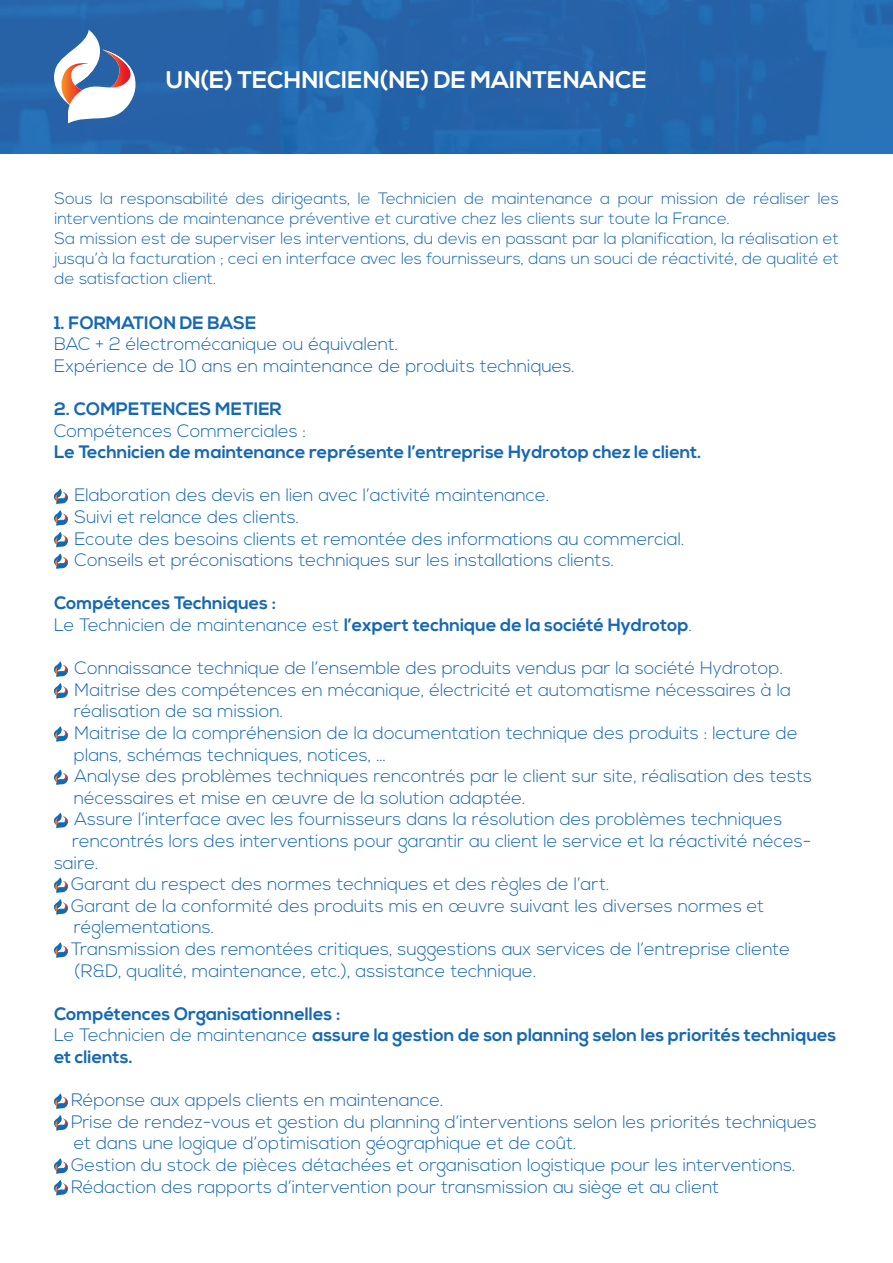
<style>
.page{position:relative;width:893px;height:1263px;background:#fff}
.page>*{position:absolute;margin:0;border:0;box-sizing:border-box;transform-origin:0 0}
.t1{font:700 24px "Nexa";color:#fff}
.t2{font:300 18px/21.6px "Nexa";color:#1768b4}
.t3{font:700 18px/21.6px "Nexa";color:#1768b4}
.t4{font:300 16.5px/19.8px "Nexa";color:#1768b4}
.s1{font-weight:300}
</style>
<div class="page">
<img style="left:0;top:0;width:893px;height:154px">
<svg style="left:50px;top:30px;width:97px;height:96px"></svg>
<svg style="left:54px;top:488px;width:14px;height:38px"></svg>
<svg style="left:54px;top:532px;width:14px;height:37px"></svg>
<svg style="left:54px;top:661px;width:14px;height:38px"></svg>
<svg style="left:54px;top:726px;width:14px;height:16px"></svg>
<svg style="left:54px;top:769px;width:14px;height:17px"></svg>
<svg style="left:54px;top:812px;width:14px;height:17px"></svg>
<svg style="left:54px;top:877px;width:14px;height:38px"></svg>
<svg style="left:54px;top:942px;width:14px;height:16px"></svg>
<svg style="left:54px;top:1093px;width:14px;height:38px"></svg>
<svg style="left:54px;top:1158px;width:14px;height:16px"></svg>
<svg style="left:54px;top:1180px;width:14px;height:16px"></svg>
<p class="t1" style="left:166px;top:66px;width:482px">UN(E) TECHNICIEN(NE) DE MAINTENANCE</p>
<p class="t4" style="left:54px;top:190px;width:786px">Sous la responsabilité des dirigeants, le Technicien de maintenance a pour mission de réaliser les interventions de maintenance préventive et curative chez les clients sur toute la France.</p>
<p class="t4" style="left:54px;top:229px;width:786px;text-align:justify">Sa mission est de superviser les interventions, du devis en passant par la planification, la réalisation et jusqu’à la facturation ; ceci en interface avec les fournisseurs, dans un souci de réactivité, de qualité et de satisfaction client.</p>
<p class="t3" style="left:54px;top:312px;width:204px">1. FORMATION DE BASE</p>
<p class="t2" style="left:54px;top:334px;width:346px">BAC + 2 électromécanique ou équivalent.</p>
<p class="t2" style="left:54px;top:356px;width:522px">Expérience de 10 ans en maintenance de produits techniques.</p>
<p class="t3" style="left:54px;top:399px;width:229px">2. COMPETENCES METIER</p>
<p class="t2" style="left:54px;top:420px;width:254px">Compétences Commerciales :</p>
<p class="t3" style="left:54px;top:442px;width:649px">Le Technicien de maintenance représente l’entreprise Hydrotop chez le client.</p>
<p class="t2" style="left:75px;top:485px;width:476px">Elaboration des devis en lien avec l’activité maintenance.</p>
<p class="t2" style="left:75px;top:507px;width:226px">Suivi et relance des clients.</p>
<p class="t2" style="left:75px;top:528px;width:612px">Ecoute des besoins clients et remontée des informations au commercial.</p>
<p class="t2" style="left:75px;top:550px;width:541px">Conseils et préconisations techniques sur les installations clients.</p>
<p class="t3" style="left:54px;top:593px;width:224px">Compétences Techniques :</p>
<p class="t3" style="left:54px;top:615px;width:640px"><span class="s1">Le Technicien de maintenance est</span> l’expert technique de la société Hydrotop<span class="s1">.</span></p>
<p class="t2" style="left:75px;top:658px;width:710px">Connaissance technique de l’ensemble des produits vendus par la société Hydrotop.</p>
<p class="t2" style="left:74px;top:680px;width:719px">Maitrise des compétences en mécanique, électricité et automatisme nécessaires à la réalisation de sa mission.</p>
<p class="t2" style="left:74px;top:723px;width:725px">Maitrise de la compréhension de la documentation technique des produits : lecture de plans, schémas techniques, notices, …</p>
<p class="t2" style="left:74px;top:766px;width:740px">Analyse des problèmes techniques rencontrés par le client sur site, réalisation des tests nécessaires et mise en œuvre de la solution adaptée.</p>
<p class="t2" style="left:75px;top:809px;width:709px">Assure l’interface avec les fournisseurs dans la résolution des problèmes techniques</p>
<p class="t2" style="left:72px;top:831px;width:741px">rencontrés lors des interventions pour garantir au client le service et la réactivité néces-</p>
<p class="t2" style="left:54px;top:852px;width:46px">saire.</p>
<p class="t2" style="left:71px;top:874px;width:540px">Garant du respect des normes techniques et des règles de l’art.</p>
<p class="t2" style="left:71px;top:896px;width:695px">Garant de la conformité des produits mis en œuvre suivant les diverses normes et réglementations.</p>
<p class="t2" style="left:71px;top:939px;width:720px">Transmission des remontées critiques, suggestions aux services de l’entreprise cliente (R&amp;D, qualité, maintenance, etc.), assistance technique.</p>
<p class="t3" style="left:54px;top:1003px;width:288px">Compétences Organisationnelles :</p>
<p class="t3" style="left:54px;top:1025px;width:784px"><span class="s1">Le Technicien de maintenance</span> assure la gestion de son planning selon les priorités techniques et clients.</p>
<p class="t2" style="left:71px;top:1090px;width:374px">Réponse aux appels clients en maintenance.</p>
<p class="t2" style="left:71px;top:1112px;width:747px">Prise de rendez-vous et gestion du planning d’interventions selon les priorités techniques</p>
<p class="t2" style="left:74px;top:1133px;width:504px">et dans une logique d’optimisation géographique et de coût.</p>
<p class="t2" style="left:71px;top:1155px;width:726px">Gestion du stock de pièces détachées et organisation logistique pour les interventions.</p>
<p class="t2" style="left:71px;top:1176px;width:649px">Rédaction des rapports d’intervention pour transmission au siège et au client</p>
</div>
